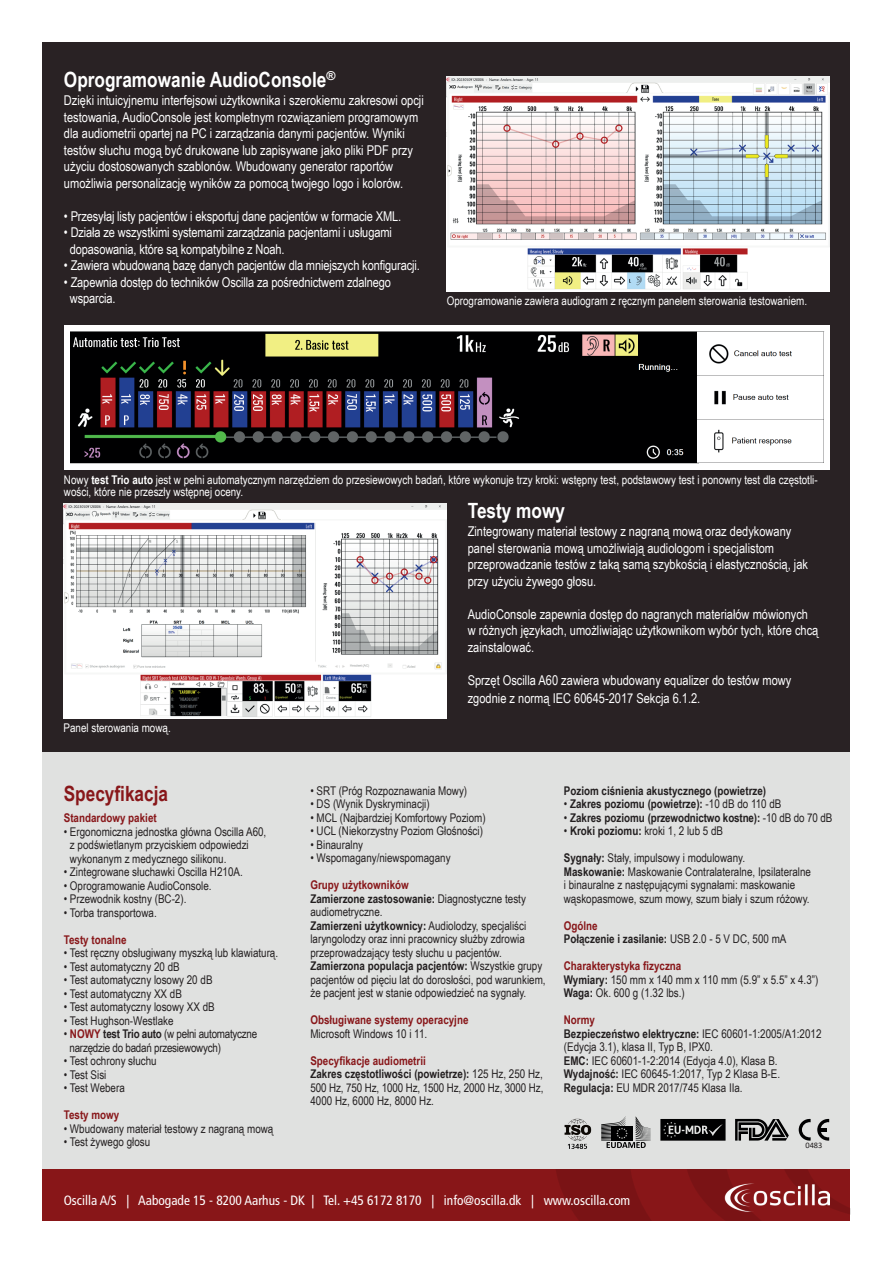
<style>
.page{position:relative;width:893px;height:1263px;background:#fff}
.page>*{position:absolute;margin:0;border:0;box-sizing:border-box;transform-origin:0 0}
.t1{font:700 21px "Arial Narrow";color:#fff}
.t2{font:700 21px "Arial Narrow";color:#88171a}
.t3{font:13.5px/16.5px "Arial Narrow";color:#fff}
.t4{font:condensed 13.5px "Frutiger LT Std";color:#fff}
.t5{font:12px/13.5px "Arial Narrow";color:#231f20}
.t6{font:12px/12px "Arial Narrow";color:#fff}
.t7{font:700 12px/13.5px "Arial Narrow";color:#231f20}
.t8{font:700 12px "Arial Narrow";color:#88171a}
.t9{font:12px/13.5px "Arial Narrow";letter-spacing:-.02em;color:#231f20}
.t10{font:8.4px "Calibri";color:#231f20}
.t11{font:5.7px "Frutiger LT Std";color:#000001}
.s1{font-weight:700}
.s2{font-weight:700;color:#88171a}
.s3{font-weight:400}
.s4{color:#88171a}
</style>
<div class="page">
<div style="left:43px;top:746px;width:807px;height:432px;background:#e0e1e0"></div>
<div style="left:43px;top:43px;width:807px;height:709px;background:#292224"></div>
<img style="left:446px;top:76px;width:383px;height:215px">
<div style="left:64px;top:325px;width:765px;height:144px;background:#fff"></div>
<img style="left:70px;top:332px;width:754px;height:131px">
<img style="left:64px;top:503px;width:382px;height:216px">
<div style="left:43px;top:1169px;width:807px;height:51px;background:#881618"></div>
<svg style="left:556px;top:1169px;width:294px;height:51px"></svg>
<svg style="left:735px;top:1119px;width:54px;height:21px"></svg>
<svg style="left:660px;top:1119px;width:65px;height:21px"></svg>
<svg style="left:601px;top:1116px;width:50px;height:32px"></svg>
<img style="left:564px;top:1118px;width:27px;height:31px">
<svg style="left:799px;top:1119px;width:12px;height:22px"></svg>
<svg style="left:817px;top:1119px;width:12px;height:22px"></svg>
<img style="left:724px;top:1182px;width:105px;height:29px">
<h1 class="t1" style="left:64px;top:64px;width:273px">Oprogramowanie AudioConsole<sup>®</sup></h1>
<p class="t3" style="left:64px;top:92px;width:361px">Dzięki intuicyjnemu interfejsowi użytkownika i szerokiemu zakresowi opcji testowania, AudioConsole jest kompletnym rozwiązaniem programowym dla audiometrii opartej na PC i zarządzania danymi pacjentów. Wyniki testów słuchu mogą być drukowane lub zapisywane jako pliki PDF przy użyciu dostosowanych szablonów. Wbudowany generator raportów umożliwia personalizację wyników za pomocą twojego logo i kolorów.</p>
<p class="t3" style="left:64px;top:207px;width:339px">• Przesyłaj listy pacjentów i eksportuj dane pacjentów w formacie XML.</p>
<p class="t3" style="left:70px;top:224px;width:324px;text-indent:-6px">• Działa ze wszystkimi systemami zarządzania pacjentami i usługami dopasowania, które są kompatybilne z Noah.</p>
<p class="t3" style="left:64px;top:257px;width:357px">• Zawiera wbudowaną bazę danych pacjentów dla mniejszych konfiguracji.</p>
<p class="t3" style="left:70px;top:273px;width:323px;text-indent:-6px">• Zapewnia dostęp do techników Oscilla za pośrednictwem zdalnego wsparcia.</p>
<p class="t6" style="left:447px;top:294px;width:362px">Oprogramowanie zawiera audiogram z ręcznym panelem sterowania testowaniem.</p>
<p class="t6" style="left:64px;top:473px;width:755px">Nowy <span class="s1">test Trio auto</span> jest w pełni automatycznym narzędziem do przesiewowych badań, które wykonuje trzy kroki: wstępny test, podstawowy test i ponowny test dla częstotli&shy;wości, które nie przeszły wstępnej oceny.</p>
<p class="t6" style="left:64px;top:721px;width:109px">Panel sterowania mową.</p>
<h1 class="t2" style="left:64px;top:778px;width:106px">Specyfikacja</h1>
<p class="t8" style="left:64px;top:809px;width:94px">Standardowy pakiet</p>
<p class="t5" style="left:70px;top:824px;width:198px;text-indent:-6px">• Ergonomiczna jednostka główna Oscilla A60, z podświetlanym przyciskiem odpowiedzi wykonanym z medycznego silikonu.</p>
<p class="t5" style="left:64px;top:865px;width:180px">• Zintegrowane słuchawki Oscilla H210A.</p>
<p class="t5" style="left:64px;top:878px;width:149px">• Oprogramowanie AudioConsole.</p>
<p class="t5" style="left:64px;top:892px;width:124px">• Przewodnik kostny (BC-2).</p>
<p class="t5" style="left:64px;top:905px;width:94px">• Torba transportowa.</p>
<p class="t8" style="left:64px;top:930px;width:64px">Testy tonalne</p>
<p class="t5" style="left:64px;top:946px;width:216px">• Test ręczny obsługiwany myszką lub klawiaturą.</p>
<p class="t5" style="left:64px;top:959px;width:117px">• Test automatyczny 20 dB</p>
<p class="t5" style="left:64px;top:973px;width:150px">• Test automatyczny losowy 20 dB</p>
<p class="t5" style="left:64px;top:986px;width:120px">• Test automatyczny XX dB</p>
<p class="t5" style="left:64px;top:1000px;width:152px">• Test automatyczny losowy XX dB</p>
<p class="t5" style="left:64px;top:1013px;width:111px">• Test Hughson-Westlake</p>
<p class="t9" style="left:69px;top:1027px;width:189px;text-indent:-6px">• <span class="s2">NOWY</span> <span class="s1">test Trio auto</span> (w pełni automatyczne narzędzie do badań przesiewowych)</p>
<p class="t5" style="left:64px;top:1054px;width:94px">• Test ochrony słuchu</p>
<p class="t5" style="left:64px;top:1067px;width:44px">• Test Sisi</p>
<p class="t5" style="left:64px;top:1081px;width:63px">• Test Webera</p>
<p class="t8" style="left:64px;top:1106px;width:57px">Testy mowy</p>
<p class="t5" style="left:64px;top:1121px;width:211px">• Wbudowany materiał testowy z nagraną mową</p>
<p class="t5" style="left:64px;top:1135px;width:88px">• Test żywego głosu</p>
<h1 class="t1" style="left:468px;top:495px;width:99px">Testy mowy</h1>
<p class="t3" style="left:468px;top:523px;width:342px">Zintegrowany materiał testowy z nagraną mową oraz dedykowany panel sterowania mową umożliwiają audiologom i specjalistom przeprowadzanie testów z taką samą szybkością i elastycznością, jak przy użyciu żywego głosu.</p>
<p class="t3" style="left:468px;top:605px;width:352px">AudioConsole zapewnia dostęp do nagranych materiałów mówionych w różnych językach, umożliwiając użytkownikom wybór tych, które chcą zainstalować.</p>
<p class="t3" style="left:468px;top:671px;width:325px;line-height:18px">Sprzęt Oscilla A60 zawiera wbudowany equalizer do testów mowy zgodnie z normą IEC 60645-2017 Sekcja 6.1.2.</p>
<p class="t5" style="left:310px;top:783px;width:158px">• SRT (Próg Rozpoznawania Mowy)</p>
<p class="t5" style="left:310px;top:797px;width:121px">• DS (Wynik Dyskryminacji)</p>
<p class="t5" style="left:310px;top:810px;width:177px">• MCL (Najbardziej Komfortowy Poziom)</p>
<p class="t5" style="left:310px;top:824px;width:174px">• UCL (Niekorzystny Poziom Głośności)</p>
<p class="t5" style="left:310px;top:837px;width:54px">• Binauralny</p>
<p class="t5" style="left:310px;top:851px;width:142px">• Wspomagany/niewspomagany</p>
<p class="t5" style="left:310px;top:878px;width:237px"><span class="s2">Grupy użytkowników<br></span><span class="s1">Zamierzone zastosowanie:</span> Diagnostyczne testy audiometryczne.<br><span class="s1">Zamierzeni użytkownicy:</span> Audiolodzy, specjaliści laryngolodzy oraz inni pracownicy służby zdrowia przeprowadzający testy słuchu u pacjentów.<br><span class="s1">Zamierzona populacja pacjentów:</span> Wszystkie grupy pacjentów od pięciu lat do dorosłości, pod warunkiem, że pacjent jest w stanie odpowiedzieć na sygnały.</p>
<p class="t8" style="left:310px;top:1011px;width:160px">Obsługiwane systemy operacyjne</p>
<p class="t5" style="left:310px;top:1026px;width:118px">Microsoft Windows 10 i 11.</p>
<p class="t5" style="left:310px;top:1053px;width:235px"><span class="s2">Specyfikacje audiometrii<br></span><span class="s1">Zakres częstotliwości (powietrze):</span> 125 Hz, 250 Hz, 500 Hz, 750 Hz, 1000 Hz, 1500 Hz, 2000 Hz, 3000 Hz, 4000 Hz, 6000 Hz, 8000 Hz.</p>
<p class="t7" style="left:564px;top:783px;width:204px">Poziom ciśnienia akustycznego (powietrze)</p>
<p class="t7" style="left:564px;top:797px;width:219px"><span class="s3">•</span> Zakres poziomu (powietrze): <span class="s3">-10 dB do 110 dB</span></p>
<p class="t7" style="left:564px;top:810px;width:270px"><span class="s3">•</span> Zakres poziomu (przewodnictwo kostne): <span class="s3">-10 dB do 70 dB</span></p>
<p class="t5" style="left:564px;top:824px;width:161px">• <span class="s1">Kroki poziomu:</span> kroki 1, 2 lub 5 dB</p>
<p class="t5" style="left:564px;top:851px;width:249px"><span class="s1">Sygnały:</span> Stały, impulsowy i modulowany.<br><span class="s1">Maskowanie:</span> Maskowanie Contralateralne, Ipsilateralne i binauralne z następującymi sygnałami: maskowanie wąskopasmowe, szum mowy, szum biały i szum różowy.</p>
<p class="t7" style="left:564px;top:918px;width:224px"><span class="s4">Ogólne<br></span>Połączenie i zasilanie: <span class="s3">USB 2.0 - 5 V DC, 500 mA</span></p>
<p class="t5" style="left:564px;top:959px;width:256px"><span class="s2">Charakterystyka fizyczna<br></span><span class="s1">Wymiary:</span> 150 mm x 140 mm x 110 mm (5.9” x 5.5” x 4.3”)<br><span class="s1">Waga:</span> Ok. 600 g (1.32 lbs.)</p>
<p class="t5" style="left:564px;top:1013px;width:259px"><span class="s2">Normy<br></span><span class="s1">Bezpieczeństwo elektryczne:</span> IEC 60601-1:2005/A1:2012 (Edycja 3.1), klasa II, Typ B, IPX0.<br><span class="s1">EMC:</span> IEC 60601-1-2:2014 (Edycja 4.0), Klasa B.<br><span class="s1">Wydajność:</span> IEC 60645-1:2017, Typ 2 Klasa B-E.<br><span class="s1">Regulacja:</span> EU MDR 2017/745 Klasa IIa.</p>
<p class="t10" style="left:805px;top:1139px;width:19px">0483</p>
<p class="t11" style="left:808px;top:1142px;width:15px">0483</p>
<p class="t4" style="left:64px;top:1192px;width:568px">Oscilla A/S | Aabogade 15 - 8200 Aarhus - DK | Tel. +45 6172 8170 | info@oscilla.dk | www.oscilla.com</p>
</div>
